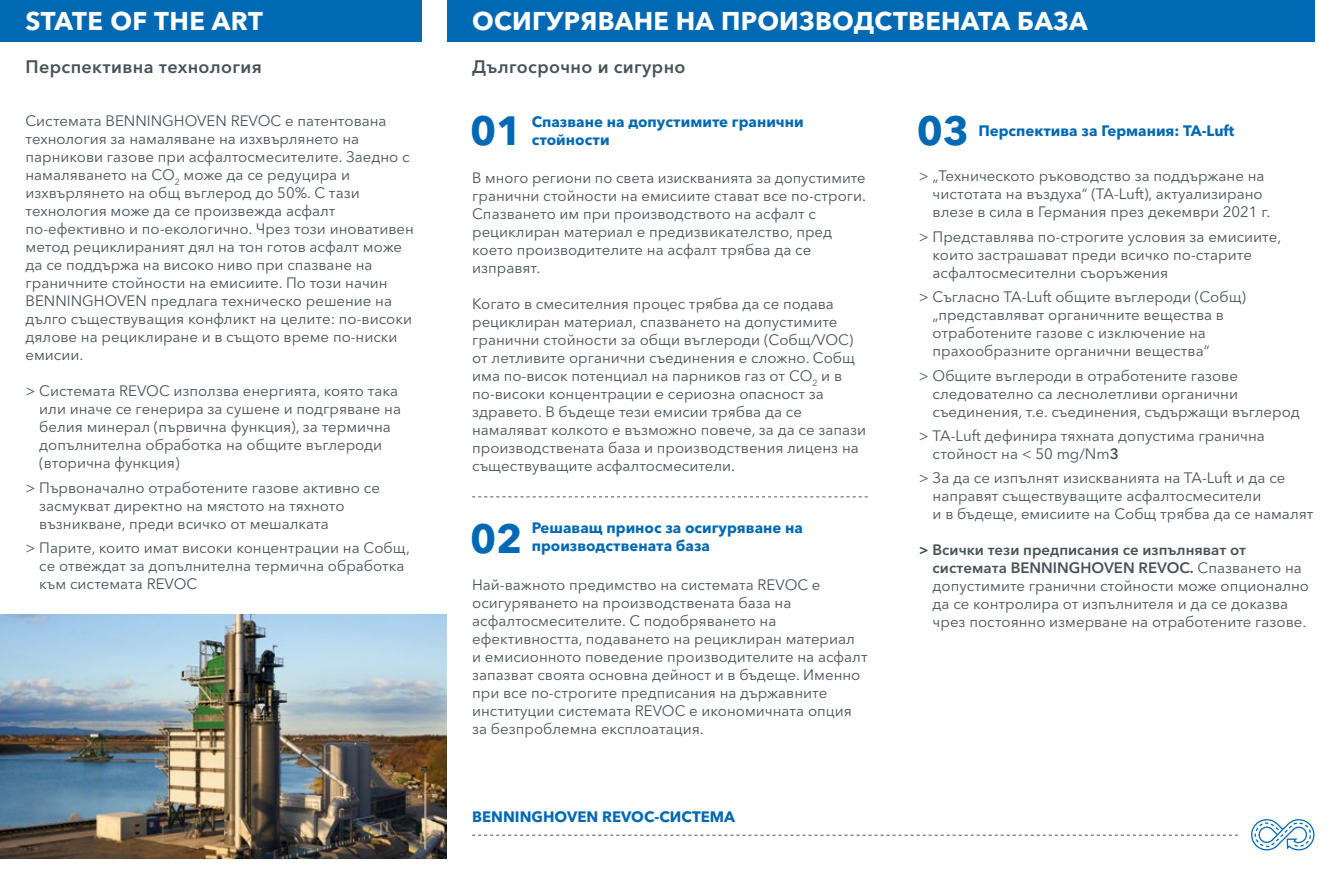
<style>
.page{position:relative;width:1340px;height:893px;background:#fff}
.page>*{position:absolute;margin:0;border:0;box-sizing:border-box;transform-origin:0 0}
.t1{font:700 40.5px "Avenir Next Cyr";color:#0069b4}
.t2{font:700 25.5px "Avenir Next Cyr";letter-spacing:.01em;color:#fff}
.t3{font:600 18px "Avenir Next Cyr";letter-spacing:.02em;color:#485358}
.t4{font:15px/18px "Avenir Next Cyr";color:#485358}
.t5{font:700 15px/18px "Avenir Next Cyr";color:#0069b4}
.s1{font-weight:600}
</style>
<div class="page">
<div style="left:0;top:0;width:421px;height:41px;background:#0069b4"></div>
<div style="left:446px;top:0;width:868px;height:41px;background:#0069b4"></div>
<svg style="left:472px;top:496px;width:395px;height:1px"></svg>
<svg style="left:472px;top:835px;width:765px;height:1px"></svg>
<svg style="left:1251px;top:819px;width:63px;height:32px"></svg>
<img style="left:0;top:614px;width:446px;height:245px">
<h2 class="t2" style="left:26px;top:6px;width:239px">STATE OF THE ART</h2>
<h2 class="t2" style="left:472px;top:6px;width:617px">ОСИГУРЯВАНЕ НА ПРОИЗВОДСТВЕНАТА БАЗА</h2>
<p class="t3" style="left:26px;top:56px;width:238px">Перспективна технология</p>
<p class="t3" style="left:472px;top:56px;width:215px">Дългосрочно и сигурно</p>
<p class="t4" style="left:26px;top:112px;width:390px">Системата BENNINGHOVEN REVOC е патентована технология за намаляване на изхвърлянето на парникови газове при асфалтосмесителите. Заедно с намаляването на CO<sub>2</sub> може да се редуцира и изхвърлянето на общ въглерод до 50%. С тази технология може да се произвежда асфалт по-ефективно и по-екологично. Чрез този иновативен метод рециклираният дял на тон готов асфалт може да се поддържа на високо ниво при спазване на граничните стойности на емисиите. По този начин BENNINGHOVEN предлага техническо решение на дълго съществуващия конфликт на целите: по-високи дялове на рециклиране и в същото време по-ниски емисии.</p>
<p class="t4" style="left:39px;top:382px;width:363px;text-indent:-14px">&gt; Системата REVOC използва енергията, която така или иначе се генерира за сушене и подгряване на белия минерал (първична функция), за термична допълнителна обработка на общите въглероди (вторична функция)</p>
<p class="t4" style="left:39px;top:478px;width:342px;text-indent:-14px">&gt; Първоначално отработените газове активно се засмукват директно на мястото на тяхното възникване, преди всичко от мешалката</p>
<p class="t4" style="left:39px;top:539px;width:372px;text-indent:-14px">&gt; Парите, които имат високи концентрации на Cобщ, се отвеждат за допълнителна термична обработка към системата REVOC</p>
<h1 class="t1" style="left:470px;top:106px;width:54px">01</h1>
<h1 class="t1" style="left:916px;top:106px;width:54px">03</h1>
<p class="t5" style="left:531px;top:113px;width:273px">Спазване на допустимите гранични стойности</p>
<p class="t5" style="left:978px;top:122px;width:257px">Перспектива за Германия: TA-Luft</p>
<p class="t4" style="left:472px;top:169px;width:395px">В много региони по света изискванията за допустимите гранични стойности на емисиите стават все по-строги.<br>Спазването им при производството на асфалт с рециклиран материал е предизвикателство, пред което производителите на асфалт трябва да се изправят.</p>
<p class="t4" style="left:472px;top:295px;width:395px">Когато в смесителния процес трябва да се подава рециклиран материал, спазването на допустимите гранични стойности за общи въглероди (Cобщ/VOC) от летливите органични съединения е сложно. Cобщ има по-висок потенциал на парников газ от CO<sub>2</sub> и в по-високи концентрации е сериозна опасност за здравето. В бъдеще тези емисии трябва да се намаляват колкото е възможно повече, за да се запази производствената база и производствения лиценз на съществуващите асфалтосмесители.</p>
<h1 class="t1" style="left:470px;top:514px;width:54px">02</h1>
<p class="t5" style="left:531px;top:519px;width:273px">Решаващ принос за осигуряване на производствената база</p>
<p class="t4" style="left:472px;top:576px;width:397px">Най-важното предимство на системата REVOC е осигуряването на производствената база на асфалтосмесителите. С подобряването на ефективността, подаването на рециклиран материал и емисионното поведение производителите на асфалт запазват своята основна дейност и в бъдеще. Именно при все по-строгите предписания на държавните институции системата REVOC е икономичната опция за безпроблемна експлоатация.</p>
<p class="t5" style="left:472px;top:808px;width:264px">BENNINGHOVEN REVOC-СИСТЕМА</p>
<p class="t4" style="left:932px;top:167px;width:339px;text-indent:-14px">&gt; „Техническото ръководство за поддържане на чистотата на въздуха“ (TA-Luft), актуализирано влезе в сила в Германия през декември 2021 г.</p>
<p class="t4" style="left:932px;top:228px;width:350px;text-indent:-14px">&gt; Представлява по-строгите условия за емисиите, които застрашават преди всичко по-старите асфалтосмесителни съоръжения</p>
<p class="t4" style="left:932px;top:288px;width:315px;text-indent:-14px">&gt; Съгласно TA-Luft общите въглероди (Cобщ) „представляват органичните вещества в отработените газове с изключение на прахообразните органични вещества“</p>
<p class="t4" style="left:932px;top:366px;width:368px;text-indent:-14px">&gt; Общите въглероди в отработените газове следователно са леснолетливи органични съединения, т.е. съединения, съдържащи въглерод</p>
<p class="t4" style="left:932px;top:427px;width:334px;text-indent:-14px">&gt; TA-Luft дефинира тяхната допустима гранична стойност на &lt; 50 mg/Nm<span class="s1">3</span></p>
<p class="t4" style="left:932px;top:469px;width:382px;text-indent:-14px">&gt; За да се изпълнят изискванията на TA-Luft и да се направят съществуващите асфалтосмесители<br>и в бъдеще, емисиите на Cобщ трябва да се намалят</p>
<p class="t4" style="left:932px;top:541px;width:378px;text-indent:-14px"><span class="s1">&gt; Всички тези предписания се изпълняват от системата BENNINGHOVEN REVOC.</span> Спазването на допустимите гранични стойности може опционално да се контролира от изпълнителя и да се доказва чрез постоянно измерване на отработените газове.</p>
</div>
